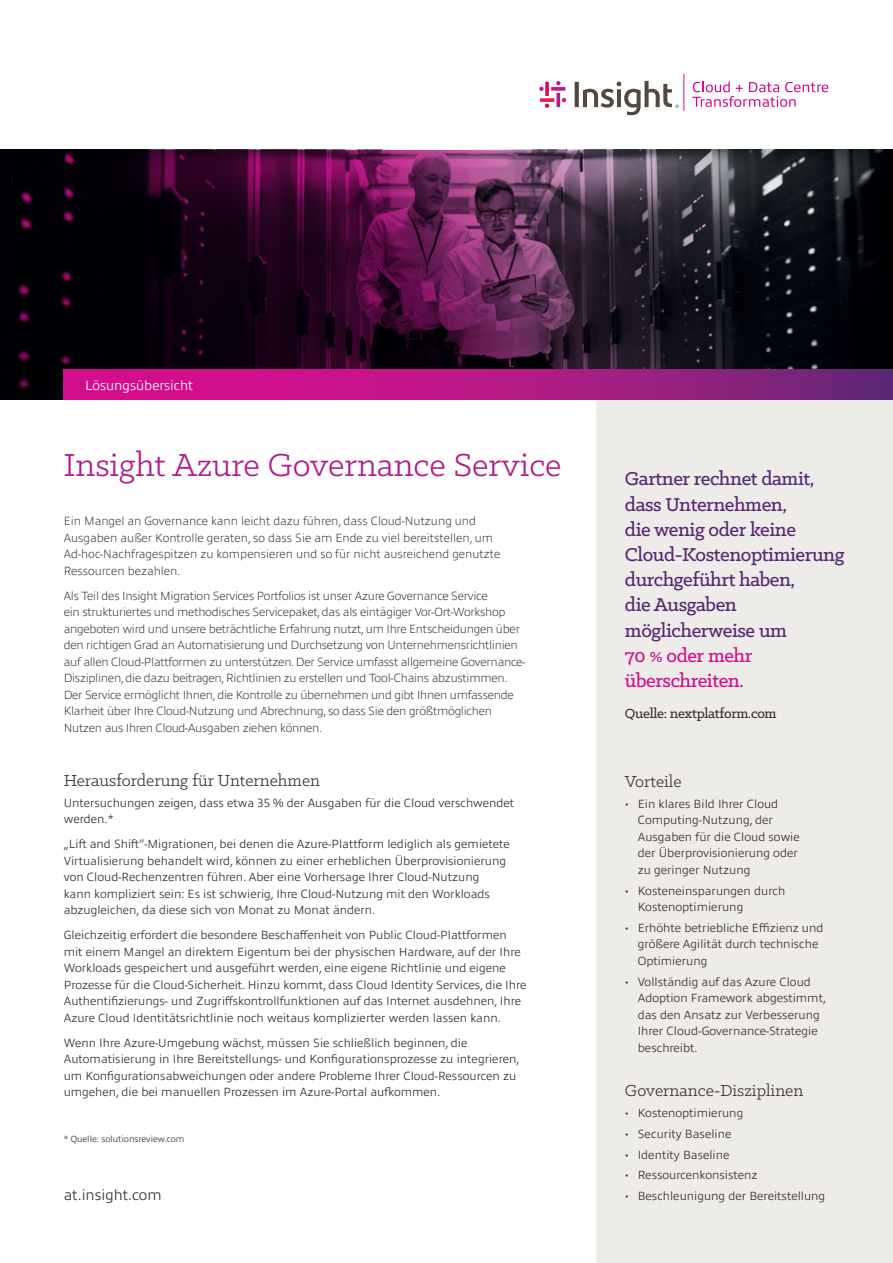
<style>
.page{position:relative;width:893px;height:1263px;background:#fff}
.page>*{position:absolute;margin:0;border:0;box-sizing:border-box;transform-origin:0 0}
.t1{font:36px "Klinic Slab";color:#b11c89}
.t2{font:500 21px/25.2px "Klinic Slab";letter-spacing:-.02em;color:#582772}
.t3{font:500 21px/25.2px "Klinic Slab";letter-spacing:-.02em;color:#d20e8c}
.t4{font:18px "Klinic Slab";color:#3d322c}
.t5{font:500 15px "Klinic Slab";letter-spacing:-.02em;color:#3d322c}
.t6{font:300 15px "Allumi Pro";color:#3d322c}
.t7{font:300 13.5px "Allumi Pro";color:#fff}
.t8{font:300 12px/16.5px "Allumi Pro";color:#3d322c}
.t9{font:200 12px/16.5px "Allumi Pro";letter-spacing:-.02em;color:#3d322c}
.t10{font:200 12px/16.5px "Allumi Pro";color:#3d322c}
.t11{font:300 9px "Allumi Pro";color:#3d322c}
.s1{font-family:"Klinic Slab"}
</style>
<div class="page">
<div style="left:597px;top:400px;width:296px;height:863px;background:#edece9"></div>
<img style="left:0;top:150px;width:893px;height:250px">
<hr style="left:683px;top:74px;width:1px;height:37px;background:#d20e8c">
<svg style="left:556px;top:81px;width:4px;height:4px"></svg>
<svg style="left:556px;top:93px;width:4px;height:14px"></svg>
<svg style="left:545px;top:104px;width:4px;height:4px"></svg>
<svg style="left:545px;top:82px;width:4px;height:14px"></svg>
<svg style="left:539px;top:87px;width:5px;height:4px"></svg>
<svg style="left:551px;top:87px;width:14px;height:4px"></svg>
<svg style="left:562px;top:98px;width:4px;height:4px"></svg>
<svg style="left:540px;top:98px;width:14px;height:4px"></svg>
<svg style="left:575px;top:81px;width:104px;height:34px"></svg>
<svg style="left:692px;top:82px;width:136px;height:25px"></svg>
<svg style="left:64px;top:370px;width:829px;height:30px"></svg>
<p class="t7" style="left:85px;top:376px;width:110px">Lösungsübersicht</p>
<h1 class="t1" style="left:64px;top:442px;width:499px">Insight Azure Governance Service</h1>
<p class="t10" style="left:64px;top:512px;width:438px">Ein Mangel an Governance kann leicht dazu führen, dass Cloud-Nutzung und Ausgaben außer Kontrolle geraten, so dass Sie am Ende zu viel bereitstellen, um Ad-hoc-Nachfragespitzen zu kompensieren und so für nicht ausreichend genutzte Ressourcen bezahlen.</p>
<p class="t9" style="left:64px;top:586px;width:463px">Als Teil des Insight Migration Services Portfolios ist unser Azure Governance Service<br>ein strukturiertes und methodisches Servicepaket, das als eintägiger Vor-Ort-Workshop angeboten wird und unsere beträchtliche Erfahrung nutzt, um Ihre Entscheidungen über den richtigen Grad an Automatisierung und Durchsetzung von Unternehmensrichtlinien auf allen Cloud-Plattformen zu unterstützen. Der Service umfasst allgemeine Governance-Disziplinen, die dazu beitragen, Richtlinien zu erstellen und Tool-Chains abzustimmen.<br>Der Service ermöglicht Ihnen, die Kontrolle zu übernehmen und gibt Ihnen umfassende Klarheit über Ihre Cloud-Nutzung und Abrechnung, so dass Sie den größtmöglichen Nutzen aus Ihren Cloud-Ausgaben ziehen können.</p>
<h3 class="t4" style="left:64px;top:769px;width:258px">Herausforderung für Unternehmen</h3>
<p class="t8" style="left:64px;top:793px;width:452px">Untersuchungen zeigen, dass etwa 35 % der Ausgaben für die Cloud verschwendet werden.*</p>
<p class="t8" style="left:64px;top:835px;width:448px">„Lift and Shift“-Migrationen, bei denen die Azure-Plattform lediglich als gemietete Virtualisierung behandelt wird, können zu einer erheblichen Überprovisionierung von Cloud-Rechenzentren führen. Aber eine Vorhersage Ihrer Cloud-Nutzung<br>kann kompliziert sein: Es ist schwierig, Ihre Cloud-Nutzung mit den Workloads abzugleichen, da diese sich von Monat zu Monat ändern.</p>
<p class="t8" style="left:64px;top:926px;width:464px">Gleichzeitig erfordert die besondere Beschaffenheit von Public Cloud-Plattformen mit einem Mangel an direktem Eigentum bei der physischen Hardware, auf der Ihre Workloads gespeichert und ausgeführt werden, eine eigene Richtlinie und eigene Prozesse für die Cloud-Sicherheit. Hinzu kommt, dass Cloud Identity Services, die Ihre Authentifizierungs- und Zugriffskontrollfunktionen auf das Internet ausdehnen, Ihre Azure Cloud Identitätsrichtlinie noch weitaus komplizierter werden lassen kann.</p>
<p class="t8" style="left:64px;top:1033px;width:457px">Wenn Ihre Azure-Umgebung wächst, müssen Sie schließlich beginnen, die Automatisierung in Ihre Bereitstellungs- und Konfigurationsprozesse zu integrieren, um Konfigurationsabweichungen oder andere Probleme Ihrer Cloud-Ressourcen zu umgehen, die bei manuellen Prozessen im Azure-Portal aufkommen.</p>
<p class="t11" style="left:64px;top:1133px;width:122px">* Quelle: solutionsreview.com</p>
<p class="t6" style="left:64px;top:1184px;width:99px">at.insight.com</p>
<h2 class="t2" style="left:625px;top:466px;width:221px">Gartner rechnet damit, dass Unternehmen,<br>die wenig oder keine<br>Cloud-Kostenoptimierung durchgeführt haben,<br>die Ausgaben möglicherweise um</h2>
<h2 class="t3" style="left:625px;top:642px;width:129px">70 % oder mehr überschreiten.</h2>
<p class="t5" style="left:625px;top:704px;width:153px">Quelle: nextplatform.com</p>
<h3 class="t4" style="left:625px;top:770px;width:58px">Vorteile</h3>
<p class="t8" style="left:638px;top:795px;width:164px;text-indent:-13px"><span class="s1">•</span> Ein klares Bild Ihrer Cloud<br>Computing-Nutzung, der<br>Ausgaben für die Cloud sowie der Überprovisionierung oder zu geringer Nutzung</p>
<p class="t8" style="left:638px;top:881px;width:149px;text-indent:-13px"><span class="s1">•</span> Kosteneinsparungen durch<br>Kostenoptimierung</p>
<p class="t8" style="left:638px;top:919px;width:187px;text-indent:-13px"><span class="s1">•</span> Erhöhte betriebliche Effizienz und größere Agilität durch technische<br>Optimierung</p>
<p class="t8" style="left:638px;top:972px;width:190px;text-indent:-13px"><span class="s1">•</span> Vollständig auf das Azure Cloud<br>Adoption Framework abgestimmt, das den Ansatz zur Verbesserung<br>Ihrer Cloud-Governance-Strategie beschreibt.</p>
<h3 class="t4" style="left:625px;top:1079px;width:180px">Governance-Disziplinen</h3>
<p class="t8" style="left:625px;top:1104px;width:120px"><span class="s1">•</span> Kostenoptimierung</p>
<p class="t8" style="left:625px;top:1124px;width:108px"><span class="s1">•</span> Security Baseline</p>
<p class="t8" style="left:625px;top:1145px;width:106px"><span class="s1">•</span> Identity Baseline</p>
<p class="t8" style="left:625px;top:1166px;width:134px"><span class="s1">•</span> Ressourcenkonsistenz</p>
<p class="t8" style="left:625px;top:1187px;width:202px"><span class="s1">•</span> Beschleunigung der Bereitstellung</p>
</div>
